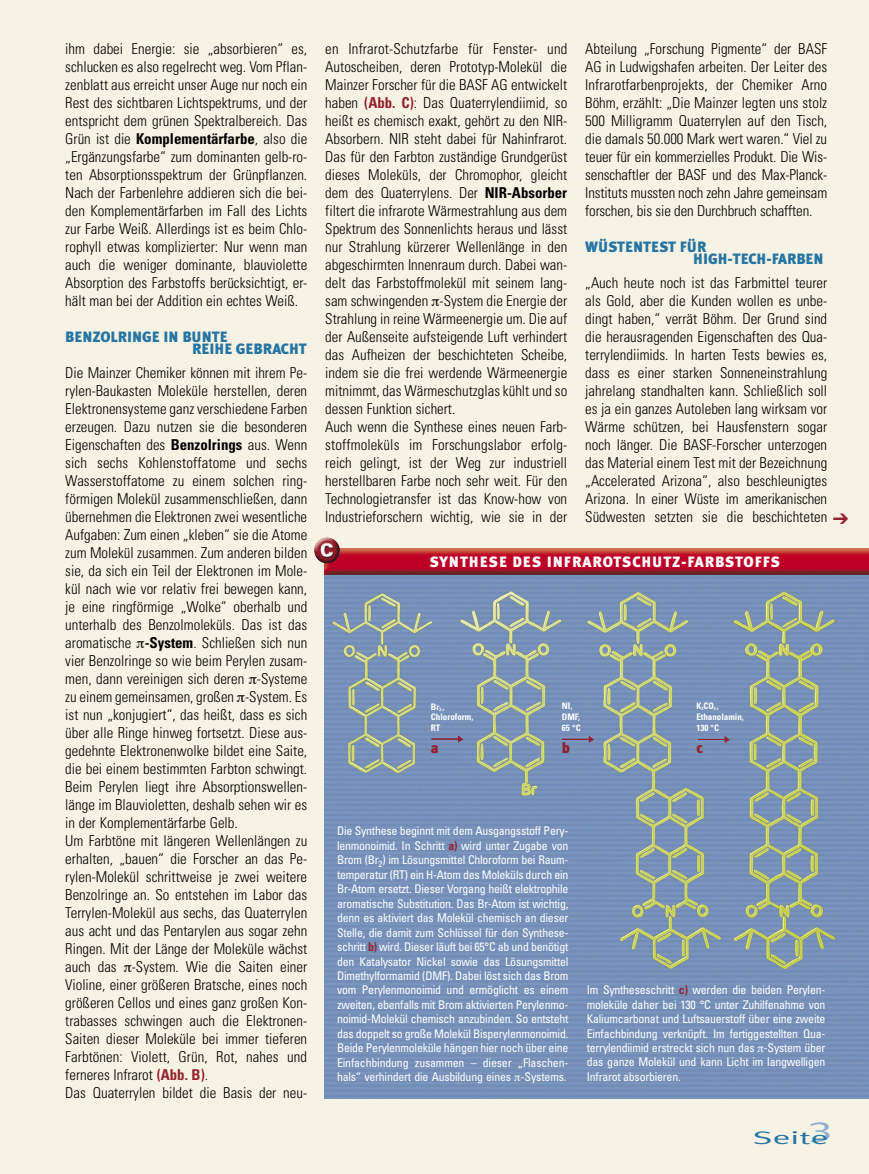
<style>
.page{position:relative;width:869px;height:1174px;background:#f7f3e4}
.page>*{position:absolute;margin:0;border:0;box-sizing:border-box;transform-origin:0 0}
.t1{font:18px "Meta Plus Normal";color:#2575a3;scale:1.96 1}
.fließ_uni{font:300 condensed 15px/18px "Univers";color:#000;text-align:justify}
.fließ_uni-2{font:900 15px "Meta Plus";color:#2575a3}
.zü_meta{font:900 15px "Meta Plus";letter-spacing:.06em;color:#fff}
.zü_meta-2{font:900 15px "Meta Plus";color:#94212d}
.fließ_uni-3{font:condensed 12px/14.4px "Univers";letter-spacing:-.02em;color:#fff;text-align:justify}
.zü_meta-3{font:700 condensed 9px "Univers";color:#fff}
.s1{font-weight:700}
.s2{font-weight:700;color:#94212d}
</style>
<div class="page">
<img style="left:324px;top:574px;width:545px;height:524px">
<img style="left:324px;top:548px;width:545px;height:26px">
<img style="left:314px;top:538px;width:26px;height:25px;border-radius:50%">
<svg style="left:431px;top:735px;width:33px;height:8px"></svg>
<svg style="left:562px;top:735px;width:33px;height:8px"></svg>
<svg style="left:698px;top:736px;width:32px;height:7px"></svg>
<svg style="left:514px;top:1075px;width:6px;height:6px"></svg>
<svg style="left:758px;top:1046px;width:6px;height:6px"></svg>
<p class="fließ_uni" style="left:65px;top:40px;width:243px">ihm dabei Energie: sie „absorbieren“ es, schlucken es also regelrecht weg. Vom Pflan&shy;zenblatt aus erreicht unser Auge nur noch ein Rest des sichtbaren Lichtspektrums, und der entspricht dem grünen Spektralbereich. Das Grün ist die <span class="s1">Komplementärfarbe</span>, also die „Ergänzungsfarbe“ zum dominanten gelb-ro&shy;ten Absorptionsspektrum der Grünpflanzen.<br>Nach der Farbenlehre addieren sich die bei&shy;den Komplementärfarben im Fall des Lichts zur Farbe Weiß. Allerdings ist es beim Chlo&shy;rophyll etwas komplizierter: Nur wenn man auch die weniger dominante, blauviolette Absorption des Farbstoffs berücksichtigt, er&shy;hält man bei der Addition ein echtes Weiß.</p>
<p class="fließ_uni-2" style="left:65px;top:328px;width:164px">BENZOLRINGE IN BUNTE</p>
<p class="fließ_uni-2" style="left:192px;top:340px;width:116px">REIHE GEBRACHT</p>
<p class="fließ_uni" style="left:65px;top:364px;width:243px">Die Mainzer Chemiker können mit ihrem Pe&shy;rylen-Baukasten Moleküle herstellen, deren Elektronensysteme ganz verschiedene Farben erzeugen. Dazu nutzen sie die besonderen Eigenschaften des <span class="s1">Benzolrings</span> aus. Wenn sich sechs Kohlenstoffatome und sechs Wasserstoffatome zu einem solchen ring&shy;förmigen Molekül zusammenschließen, dann übernehmen die Elektronen zwei wesentliche Aufgaben: Zum einen „kleben“ sie die Atome zum Molekül zusammen. Zum anderen bilden sie, da sich ein Teil der Elektronen im Mole&shy;kül nach wie vor relativ frei bewegen kann, je eine ringförmige „Wolke“ oberhalb und unterhalb des Benzolmoleküls. Das ist das aromatische <span class="s1">-System</span>. Schließen sich nun vier Benzolringe so wie beim Perylen zusam&shy;men, dann vereinigen sich deren -Systeme zu einem gemeinsamen, großen -System. Es ist nun „konjugiert“, das heißt, dass es sich über alle Ringe hinweg fortsetzt. Diese aus&shy;gedehnte Elektronenwolke bildet eine Saite, die bei einem bestimmten Farbton schwingt.<br>Beim Perylen liegt ihre Absorptionswellen&shy;länge im Blauvioletten, deshalb sehen wir es in der Komplementärfarbe Gelb.</p>
<p class="fließ_uni" style="left:65px;top:832px;width:243px">Um Farbtöne mit längeren Wellenlängen zu erhalten, „bauen“ die Forscher an das Pe&shy;rylen-Molekül schrittweise je zwei weitere Benzolringe an. So entstehen im Labor das Terrylen-Molekül aus sechs, das Quaterrylen aus acht und das Pentarylen aus sogar zehn Ringen. Mit der Länge der Moleküle wächst auch das -System. Wie die Saiten einer Violine, einer größeren Bratsche, eines noch größeren Cellos und eines ganz großen Kon&shy;trabasses schwingen auch die Elektronen-Saiten dieser Moleküle bei immer tieferen Farbtönen: Violett, Grün, Rot, nahes und ferneres Infrarot <span class="s2">(Abb. B)</span>.</p>
<p class="fließ_uni" style="left:65px;top:1084px;width:243px">Das Quaterrylen bildet die Basis der neu-</p>
<p class="fließ_uni" style="left:325px;top:40px;width:244px">en Infrarot-Schutzfarbe für Fenster- und Autoscheiben, deren Prototyp-Molekül die Mainzer Forscher für die BASF AG entwickelt haben <span class="s2">(Abb. C)</span>: Das Quaterrylendiimid, so heißt es chemisch exakt, gehört zu den NIR-Absorbern. NIR steht dabei für Nahinfrarot.<br>Das für den Farbton zuständige Grundgerüst dieses Moleküls, der Chromophor, gleicht dem des Quaterrylens. Der <span class="s1">NIR-Absorber </span>filtert die infrarote Wärmestrahlung aus dem Spektrum des Sonnenlichts heraus und lässt nur Strahlung kürzerer Wellenlänge in den abgeschirmten Innenraum durch. Dabei wan&shy;delt das Farbstoffmolekül mit seinem lang&shy;sam schwingenden -System die Energie der Strahlung in reine Wärmeenergie um. Die auf der Außenseite aufsteigende Luft verhindert das Aufheizen der beschichteten Scheibe, indem sie die frei werdende Wärmeenergie mitnimmt, das Wärmeschutzglas kühlt und so dessen Funktion sichert.</p>
<p class="fließ_uni" style="left:325px;top:418px;width:244px">Auch wenn die Synthese eines neuen Farb&shy;stoffmoleküls im Forschungslabor erfolg&shy;reich gelingt, ist der Weg zur industriell herstellbaren Farbe noch sehr weit. Für den Technologietransfer ist das Know-how von Industrieforschern wichtig, wie sie in der</p>
<p class="fließ_uni" style="left:585px;top:40px;width:243px">Abteilung „Forschung Pigmente“ der BASF AG in Ludwigshafen arbeiten. Der Leiter des Infrarotfarbenprojekts, der Chemiker Arno Böhm, erzählt: „Die Mainzer legten uns stolz 500 Milligramm Quaterrylen auf den Tisch, die damals 50.000 Mark wert waren.“ Viel zu teuer für ein kommerzielles Produkt. Die Wis&shy;senschaftler der BASF und des Max-Planck-Instituts mussten noch zehn Jahre gemeinsam forschen, bis sie den Durchbruch schafften.</p>
<p class="fließ_uni-2" style="left:585px;top:238px;width:123px">WÜSTENTEST FÜR</p>
<p class="fließ_uni-2" style="left:693px;top:250px;width:132px">HIGH-TECH-FARBEN</p>
<p class="fließ_uni" style="left:585px;top:274px;width:243px">„Auch heute noch ist das Farbmittel teurer als Gold, aber die Kunden wollen es unbe&shy;dingt haben,“ verrät Böhm. Der Grund sind die herausragenden Eigenschaften des Qua&shy;terrylendiimids. In harten Tests bewies es, dass es einer starken Sonneneinstrahlung jahrelang standhalten kann. Schließlich soll es ja ein ganzes Autoleben lang wirksam vor Wärme schützen, bei Hausfenstern sogar noch länger. Die BASF-Forscher unterzogen das Material einem Test mit der Bezeichnung „Accelerated Arizona“, also beschleunigtes Arizona. In einer Wüste im amerikanischen Südwesten setzten sie die beschichteten</p>
<p class="zü_meta" style="left:430px;top:553px;width:351px">SYNTHESE DES INFRAROTSCHUTZ-FARBSTOFFS</p>
<p class="zü_meta-3" style="left:431px;top:701px;width:15px">Br<sub>2</sub> ,</p>
<p class="zü_meta-3" style="left:431px;top:711px;width:44px">Chloroform,</p>
<p class="zü_meta-3" style="left:431px;top:722px;width:11px">RT</p>
<p class="zü_meta-2" style="left:431px;top:739px;width:9px">a</p>
<p class="zü_meta-3" style="left:562px;top:700px;width:12px">NI,</p>
<p class="zü_meta-3" style="left:562px;top:711px;width:20px">DMF,</p>
<p class="zü_meta-3" style="left:562px;top:722px;width:20px">65 °C</p>
<p class="zü_meta-2" style="left:562px;top:739px;width:10px">b</p>
<p class="zü_meta-3" style="left:696px;top:700px;width:24px">K<sub>2</sub>CO<sub>3</sub> ,</p>
<p class="zü_meta-3" style="left:696px;top:711px;width:49px">Ethanolamin,</p>
<p class="zü_meta-3" style="left:696px;top:722px;width:24px">130 °C</p>
<p class="zü_meta-2" style="left:696px;top:738px;width:8px">c</p>
<p class="fließ_uni-3" style="left:337px;top:823px;width:233px">Die Synthese beginnt mit dem Ausgangsstoff Pery&shy;lenmonoimid. In Schritt <span class="s2">a)</span> wird unter Zugabe von Brom (Br<sub>2</sub>) im Lösungsmittel Chloroform bei Raum&shy;temperatur (RT) ein H-Atom des Moleküls durch ein Br-Atom ersetzt. Dieser Vorgang heißt elektrophile aromatische Substitution. Das Br-Atom ist wichtig, denn es aktiviert das Molekül chemisch an dieser Stelle, die damit zum Schlüssel für den Synthese&shy;schritt <span class="s2">b)</span> wird. Dieser läuft bei 65°C ab und benötigt den Katalysator Nickel sowie das Lösungsmittel Dimethylformamid (DMF). Dabei löst sich das Brom vom Perylenmonoimid und ermöglicht es einem zweiten, ebenfalls mit Brom aktivierten Perylenmo&shy;noimid-Molekül chemisch anzubinden. So entsteht das doppelt so große Molekül Bisperylenmonoimid.<br>Beide Perylenmoleküle hängen hier noch über eine Einfachbindung zusammen – dieser „Flaschen&shy;hals“ verhindert die Ausbildung eines -Systems.</p>
<p class="fließ_uni-3" style="left:587px;top:982px;width:240px">Im Syntheseschritt <span class="s2">c)</span> werden die beiden Perylen&shy;moleküle daher bei 130 °C unter Zuhilfenahme von Kaliumcarbonat und Luftsauerstoff über eine zweite Einfachbindung verknüpft. Im fertiggestellten Qua&shy;terrylendiimid erstreckt sich nun das -System über das ganze Molekül und kann Licht im langwelligen Infrarot absorbieren.</p>
<p class="t1" style="left:753px;top:1127px;width:42px">Seite<sup>3</sup></p>
</div>
